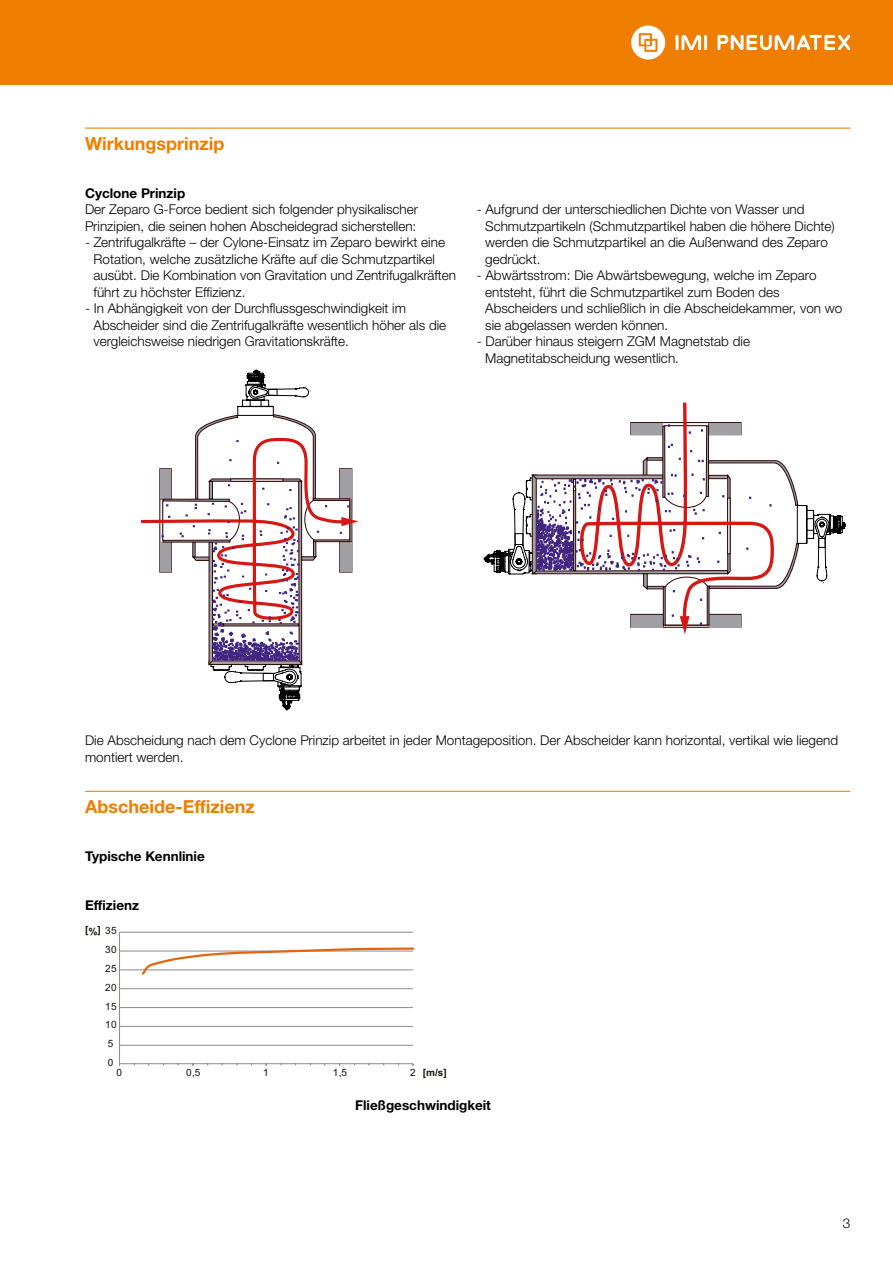
<style>
.page{position:relative;width:893px;height:1263px;background:#fff}
.page>*{position:absolute;margin:0;border:0;box-sizing:border-box;transform-origin:0 0}
.t1{font:700 18px "Helvetica Neue LTW1 G";color:#ef7d00}
.t2{font:300 13.5px/16.5px "Helvetica Neue LTW1 G";color:#000}
.t3{font:700 13.5px "Helvetica Neue LTW1 G";color:#000}
.t4{font:10.05px "Arial";letter-spacing:.03em;color:#13110c}
.t5{font:700 10.05px "Arial";color:#13110c}
</style>
<div class="page">
<div style="left:0;top:0;width:893px;height:85px;background:#ef7d00"></div>
<hr style="left:704px;top:35px;width:3px;height:15px;background:#fff">
<svg style="left:676px;top:35px;width:25px;height:15px"></svg>
<svg style="left:631px;top:25px;width:34px;height:35px"></svg>
<svg style="left:717px;top:35px;width:133px;height:15px"></svg>
<hr style="left:85px;top:128px;width:765px;height:1px;background:#ef7d00">
<hr style="left:85px;top:791px;width:765px;height:1px;background:#ef7d00">
<svg style="left:141px;top:370px;width:217px;height:340px"></svg>
<svg style="left:484px;top:403px;width:361px;height:231px"></svg>
<hr style="left:120px;top:1045px;width:293px;height:1px;background:#8f8b89">
<hr style="left:120px;top:1026px;width:293px;height:1px;background:#8f8b89">
<hr style="left:120px;top:1007px;width:293px;height:1px;background:#8f8b89">
<hr style="left:120px;top:988px;width:293px;height:1px;background:#8f8b89">
<hr style="left:120px;top:969px;width:293px;height:1px;background:#8f8b89">
<hr style="left:120px;top:951px;width:293px;height:1px;background:#8f8b89">
<hr style="left:120px;top:932px;width:293px;height:1px;background:#8f8b89">
<hr style="left:119px;top:932px;width:1px;height:132px;background:#8f8b89">
<hr style="left:120px;top:1063px;width:293px;height:1px;background:#8f8b89">
<svg style="left:140px;top:947px;width:275px;height:28px"></svg>
<h1 class="t1" style="left:85px;top:132px;width:141px">Wirkungsprinzip</h1>
<p class="t3" style="left:85px;top:184px;width:102px">Cyclone Prinzip</p>
<p class="t2" style="left:85px;top:201px;width:335px">Der Zeparo G-Force bedient sich folgender physikalischer<br>Prinzipien, die seinen hohen Abscheidegrad sicherstellen:</p>
<p class="t2" style="left:94px;top:234px;width:364px;text-indent:-9px">- Zentrifugalkräfte – der Cylone-Einsatz im Zeparo bewirkt eine Rotation, welche zusätzliche Kräfte auf die Schmutzpartikel ausübt. Die Kombination von Gravitation und Zentrifugalkräften führt zu höchster Effizienz.</p>
<p class="t2" style="left:94px;top:300px;width:354px;text-indent:-9px">- In Abhängigkeit von der Durchflussgeschwindigkeit im<br>Abscheider sind die Zentrifugalkräfte wesentlich höher als die vergleichsweise niedrigen Gravitationskräfte.</p>
<p class="t2" style="left:485px;top:201px;width:351px;text-indent:-9px">- Aufgrund der unterschiedlichen Dichte von Wasser und Schmutzpartikeln (Schmutzpartikel haben die höhere Dichte) werden die Schmutzpartikel an die Außenwand des Zeparo gedrückt.</p>
<p class="t2" style="left:485px;top:267px;width:359px;text-indent:-9px">- Abwärtsstrom: Die Abwärtsbewegung, welche im Zeparo entsteht, führt die Schmutzpartikel zum Boden des Abscheiders und schließlich in die Abscheidekammer, von wo sie abgelassen werden können.</p>
<p class="t2" style="left:485px;top:333px;width:266px;text-indent:-9px">- Darüber hinaus steigern ZGM Magnetstab die<br>Magnetitabscheidung wesentlich.</p>
<p class="t2" style="left:85px;top:732px;width:755px">Die Abscheidung nach dem Cyclone Prinzip arbeitet in jeder Montageposition. Der Abscheider kann horizontal, vertikal wie liegend montiert werden.</p>
<h1 class="t1" style="left:85px;top:795px;width:171px">Abscheide-Effizienz</h1>
<p class="t3" style="left:85px;top:848px;width:121px">Typische Kennlinie</p>
<p class="t3" style="left:85px;top:897px;width:56px">Effizienz</p>
<p class="t5" style="left:101px;top:939px;width:17px;rotate:-180deg">[%]</p>
<p class="t4" style="left:105px;top:924px;width:13px">35</p>
<p class="t4" style="left:105px;top:943px;width:13px">30</p>
<p class="t4" style="left:105px;top:962px;width:13px">25</p>
<p class="t4" style="left:105px;top:981px;width:13px">20</p>
<p class="t4" style="left:105px;top:999px;width:13px">15</p>
<p class="t4" style="left:105px;top:1018px;width:13px">10</p>
<p class="t4" style="left:108px;top:1037px;width:7px">5</p>
<p class="t4" style="left:108px;top:1056px;width:7px">0</p>
<p class="t4" style="left:116px;top:1066px;width:7px">0</p>
<p class="t4" style="left:186px;top:1066px;width:16px">0,5</p>
<p class="t4" style="left:263px;top:1066px;width:7px">1</p>
<p class="t4" style="left:333px;top:1066px;width:16px">1,5</p>
<p class="t4" style="left:410px;top:1066px;width:7px">2</p>
<p class="t5" style="left:423px;top:1066px;width:25px">[m/s]</p>
<p class="t3" style="left:355px;top:1097px;width:137px">Fließgeschwindigkeit</p>
<p class="t2" style="left:843px;top:1215px;width:9px">3</p>
</div>
